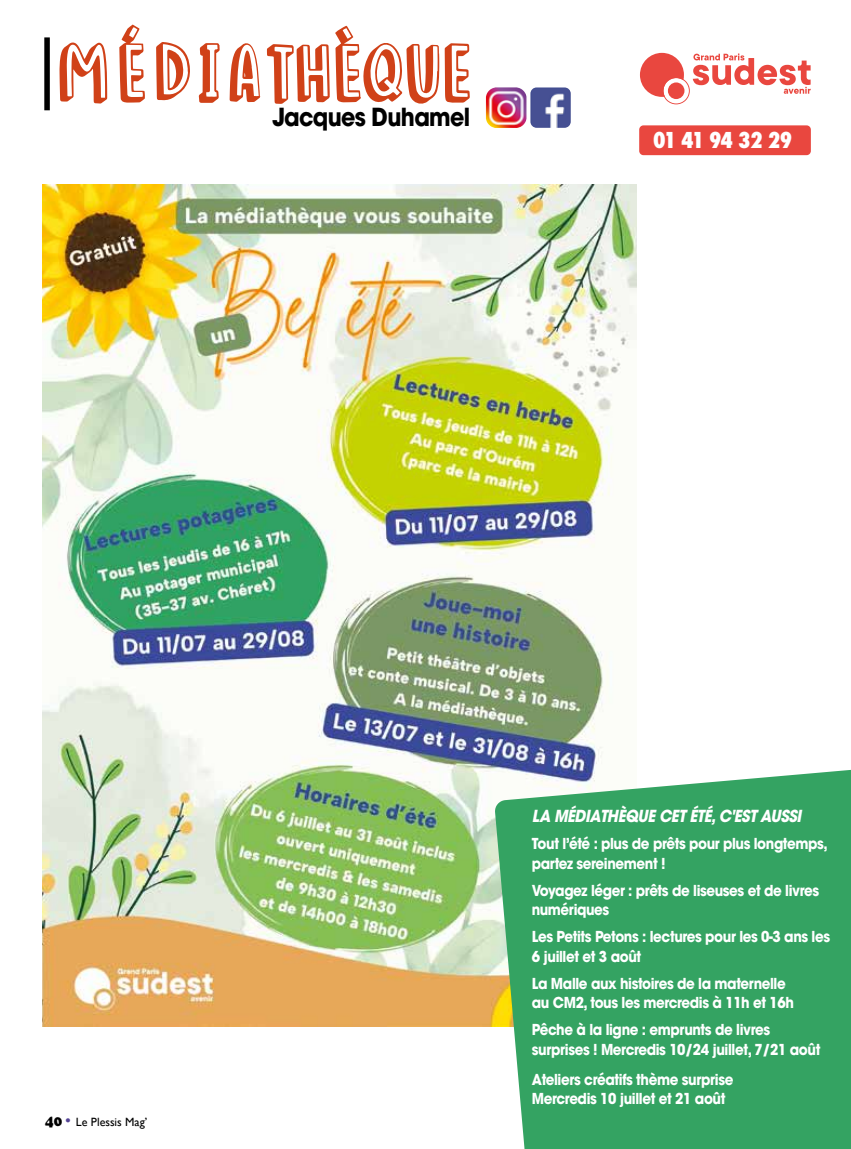
<style>
.page{position:relative;width:851px;height:1149px;background:#fff}
.page>*{position:absolute;margin:0;border:0;box-sizing:border-box;transform-origin:0 0}
.t1{font:85.5px "Roose Sally";letter-spacing:.01em;color:#d04118}
.t2{font:700 24.75px "ITC Avant Garde Pro";letter-spacing:-.03em;color:#000;scale:.9 1}
.t3{font:800 condensed 21.3px "Futura";letter-spacing:-.055em;color:#fff}
.t4{font:italic 700 16.5px "ITC Avant Garde Pro";color:#fff;scale:.9 1}
.t5{font:700 15px/19.5px "ITC Avant Garde Pro";letter-spacing:-.03em;color:#fff;scale:.9 1}
.t6{font:12px "Gill Sans";color:#000}
.s1{font-family:"Cooper Black Std";font-size:15px}
.s2{font-size:16.5px;color:#554596}
</style>
<div class="page">
<img style="left:43px;top:185px;width:593px;height:841px">
<svg style="left:494px;top:766px;width:356px;height:382px;background:#44a96d"></svg>
<div style="left:44px;top:37px;width:6px;height:73px;background:#000"></div>
<svg style="left:640px;top:53px;width:170px;height:51px"></svg>
<div style="left:639px;top:125px;width:171px;height:30px;background:#e9473f;border-radius:4px"></div>
<img style="left:486px;top:87px;width:9px;height:37px">
<img style="left:530px;top:87px;width:40px;height:41px">
<h1 class="t1" style="left:56px;top:24px;width:417px">MÉDIATHÈQUE</h1>
<h2 class="t2" style="left:272px;top:101px;width:221px">Jacques Duhamel</h2>
<h3 class="t3" style="left:653px;top:126px;width:141px">01 41 94 32 29</h3>
<p class="t6" style="left:45px;top:1114px;width:104px"><span class="s1">40</span> <span class="s2">•</span> Le Plessis Mag’</p>
<p class="t4" style="left:531px;top:804px;width:305px">LA MÉDIATHÈQUECETÉTÉ,C'ESTAUSSI</p>
<p class="t5" style="left:531px;top:833px;width:330px">Tout l’été : plus de prêts pour plus longtemps, partez sereinement !</p>
<p class="t5" style="left:531px;top:879px;width:321px">Voyagez léger : prêts de liseuses et de livres numériques</p>
<p class="t5" style="left:531px;top:926px;width:333px">Les Petits Petons : lectures pour les 0-3 ans les<br>6 juillet et 3 août</p>
<p class="t5" style="left:531px;top:972px;width:293px">La Malle aux histoires de la maternelle au CM2, tous les mercredis à 11h et 16h</p>
<p class="t5" style="left:531px;top:1019px;width:322px">Pêche à la ligne : emprunts de livres surprises ! Mercredis 10/24 juillet, 7/21 août</p>
<p class="t5" style="left:531px;top:1068px;width:225px">Ateliers créatifs thème surprise<br>Mercredis 10 juillet et 21 août</p>
</div>
